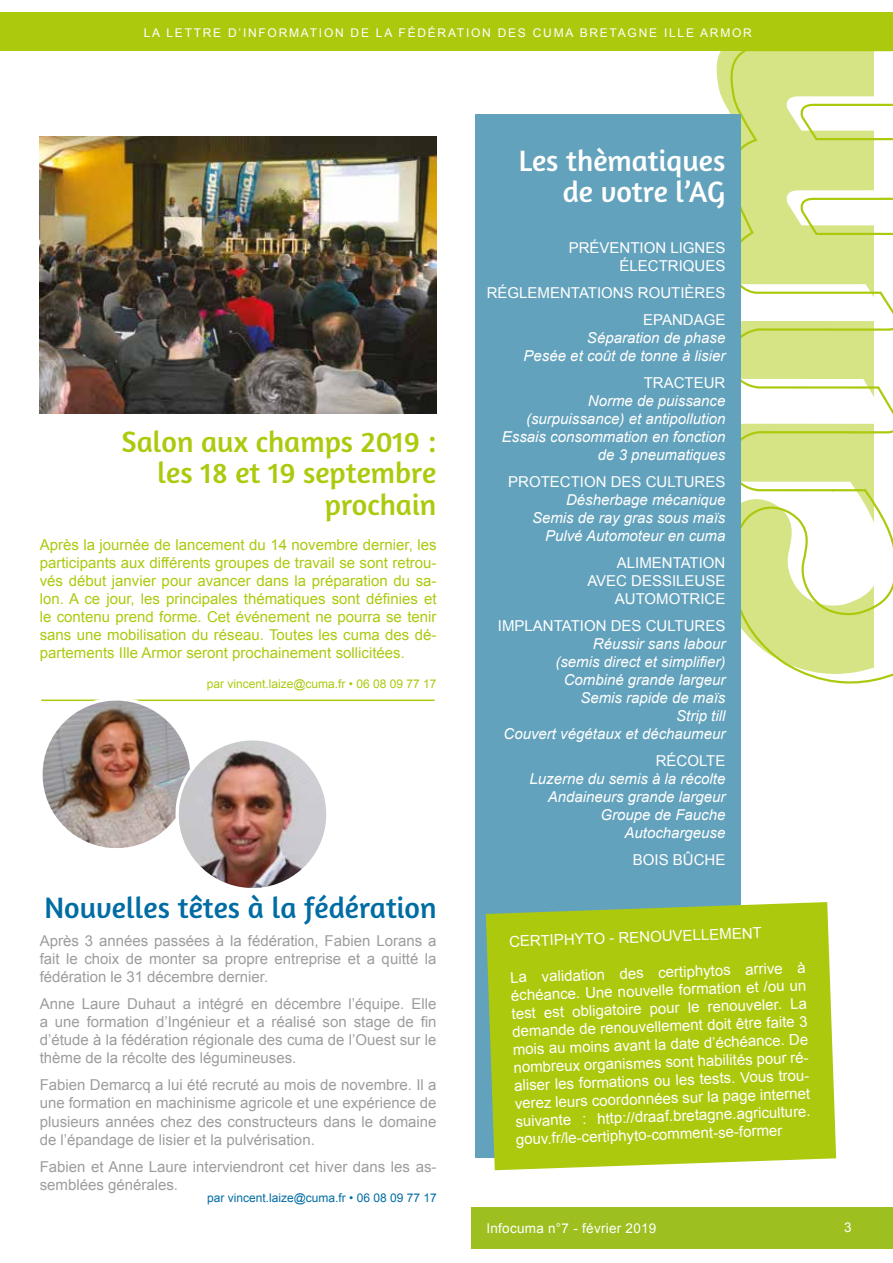
<style>
.page{position:relative;width:893px;height:1263px;background:#fff}
.page>*{position:absolute;margin:0;border:0;box-sizing:border-box;transform-origin:0 0}
.t1{font:30px/31.5px "Amaranth";color:#adc90e;text-align:right}
.t2{font:30px "Amaranth";color:#006ca4}
.t3{font:30px/31.5px "Amaranth";color:#fff;text-align:right}
.t4{font:15px/18px "Arial";color:#fff;text-align:right}
.t5{font:15px/18px "Arial";color:#9d9d9c;text-align:justify}
.t6{font:italic 15px/18px "Arial";color:#fff;text-align:right}
.t7{font:15px/18px "Arial";color:#adc90e;text-align:justify}
.t8{font:13.5px "Arial";letter-spacing:.02em;color:#fff}
.t9{font:12px "Arial";letter-spacing:.145em;color:#fff}
.t10{font:12px "Arial";color:#adc90e}
.t11{font:12px "Arial";color:#006ca4}
</style>
<div class="page">
<div style="left:472px;top:1208px;width:421px;height:41px;background:#9dc020"></div>
<svg style="left:724px;top:50px;width:169px;height:634px"></svg>
<hr style="left:41px;top:699px;width:393px;height:2px;background:#adc90e">
<div style="left:0;top:12px;width:893px;height:38px;background:#adc90e"></div>
<div style="left:475px;top:115px;width:266px;height:1043px;background:#63a2bc"></div>
<img style="left:41px;top:699px;width:296px;height:189px">
<img style="left:39px;top:137px;width:397px;height:276px">
<svg style="left:486px;top:902px;width:350px;height:268px;fill:#adc90e"></svg>
<p class="t9" style="left:144px;top:25px;width:610px">LA LETTRE D’INFORMATION DE LA FÉDÉRATION DES CUMA BRETAGNE ILLE ARMOR</p>
<h1 class="t1" style="left:121px;top:425px;width:316px">Salon aux champs 2019 : les 18 et 19 septembre prochain</h1>
<p class="t7" style="left:40px;top:536px;width:398px">Après la journée de lancement du 14 novembre dernier, les participants aux différents groupes de travail se sont retrou&shy;vés début janvier pour avancer dans la préparation du sa&shy;lon. A ce jour, les principales thématiques sont définies et le contenu prend forme. Cet événement ne pourra se tenir sans une mobilisation du réseau. Toutes les cuma des dé&shy;partements Ille Armor seront prochainement sollicitées.</p>
<p class="t10" style="left:207px;top:676px;width:231px">par vincent.laize@cuma.fr • 06 08 09 77 17</p>
<h1 class="t2" style="left:45px;top:890px;width:393px">Nouvelles têtes à la fédération</h1>
<p class="t5" style="left:40px;top:932px;width:398px">Après 3 années passées à la fédération, Fabien Lorans a fait le choix de monter sa propre entreprise et a quitté la fédération le 31 décembre dernier.</p>
<p class="t5" style="left:40px;top:995px;width:398px">Anne Laure Duhaut a intégré en décembre l’équipe. Elle a une formation d’Ingénieur et a réalisé son stage de fin d’étude à la fédération régionale des cuma de l’Ouest sur le thème de la récolte des légumineuses.</p>
<p class="t5" style="left:40px;top:1076px;width:398px">Fabien Demarcq a lui été recruté au mois de novembre. Il a une formation en machinisme agricole et une expérience de plusieurs années chez des constructeurs dans le domaine de l’épandage de lisier et la pulvérisation.</p>
<p class="t5" style="left:40px;top:1157px;width:398px">Fabien et Anne Laure interviendront cet hiver dans les as&shy;semblées générales.</p>
<p class="t11" style="left:207px;top:1189px;width:231px">par vincent.laize@cuma.fr • 06 08 09 77 17</p>
<h1 class="t3" style="left:519px;top:144px;width:208px">Les thèmatiques de votre l’AG</h1>
<p class="t4" style="left:569px;top:238px;width:158px">PRÉVENTION LIGNES<br>ÉLECTRIQUES</p>
<p class="t4" style="left:487px;top:279px;width:240px;line-height:27px">RÉGLEMENTATIONS ROUTIÈRES<br>EPANDAGE</p>
<p class="t6" style="left:524px;top:329px;width:203px">Séparation de phase<br>Pesée et coût de tonne à lisier</p>
<p class="t4" style="left:644px;top:373px;width:83px">TRACTEUR</p>
<p class="t6" style="left:502px;top:392px;width:225px">Norme de puissance (surpuissance) et antipollution<br>Essais consommation en fonction de 3 pneumatiques</p>
<p class="t4" style="left:508px;top:472px;width:219px">PROTECTION DES CULTURES</p>
<p class="t6" style="left:532px;top:491px;width:195px">Désherbage mécanique<br>Semis de ray gras sous maïs<br>Pulvé Automoteur en cuma</p>
<p class="t4" style="left:587px;top:553px;width:140px">ALIMENTATION<br>AVEC DESSILEUSE<br>AUTOMOTRICE</p>
<p class="t4" style="left:498px;top:616px;width:229px">IMPLANTATION DES CULTURES</p>
<p class="t6" style="left:504px;top:635px;width:223px">Réussir sans labour<br>(semis direct et simplifier)<br>Combiné grande largeur<br>Semis rapide de maïs<br>Strip till<br>Couvert végétaux et déchaumeur</p>
<p class="t4" style="left:656px;top:751px;width:71px">RÉCOLTE</p>
<p class="t6" style="left:529px;top:770px;width:197px">Luzerne du semis à la récolte<br>Andaineurs grande largeur<br>Groupe de Fauche<br>Autochargeuse</p>
<p class="t4" style="left:633px;top:850px;width:94px">BOIS BÛCHE</p>
<p class="t4" style="left:509px;top:933px;width:254px;rotate:-2deg">CERTIPHYTO - RENOUVELLEMENT</p>
<p class="t4" style="left:510px;top:968px;width:299px;text-align:left;rotate:-2deg">La validation des certiphytos arrive à échéance. Une nouvelle formation et /ou un test est obligatoire pour le renouveler. La demande de renouvellement doit être faite 3 mois au moins avant la date d’échéance. De nombreux organismes sont habilités pour ré&shy;aliser les formations ou les tests. Vous trou&shy;verez leurs coordonnées sur la page internet suivante : http://draaf.bretagne.agriculture. gouv.fr/le-certiphyto-comment-se-former</p>
<p class="t8" style="left:486px;top:1219px;width:171px">Infocuma n°7 - février 2019</p>
<p class="t8" style="left:844px;top:1219px;width:9px">3</p>
</div>
